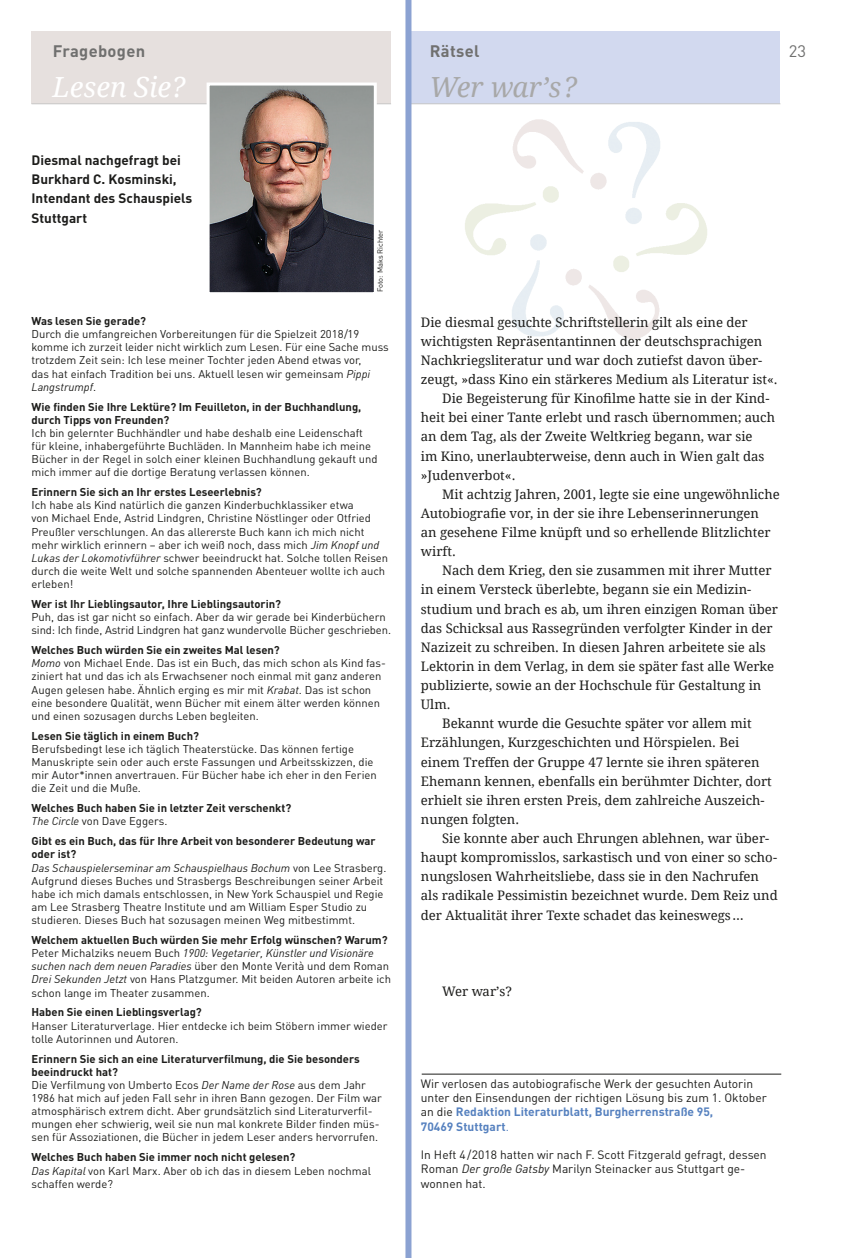
<style>
.page{position:relative;width:846px;height:1258px;background:#fff}
.page>*{position:absolute;margin:0;border:0;box-sizing:border-box;transform-origin:0 0}
.t1{font:27.75px "Droid Serif Italic 2";color:#fff}
.t2{font:27.75px "Droid Serif Italic 2";letter-spacing:-.015em;color:#a8a8a8}
.t3{font:700 16.5px "DINOT";letter-spacing:.02em;color:#70706f}
.t4{font:16.5px "DINOT";color:#70706f}
.t5{font:700 13.5px/19.2px "DINOT";color:#1d1d1b}
.t6{font:13.2px/19px "Droid Serif 2";color:#1d1d1b}
.t7{font:13.2px "Droid Serif";color:#1d1d1b}
.t8{font:12px/14.2px "DINOT";color:#1d1d1b}
.t9{font:11.25px/13.2px "DINOT";color:#1d1d1b}
.t10{font:700 11.25px/13.2px "DINOT";color:#1d1d1b}
.t11{font:7.5px "DINOT";color:#1d1d1b}
.s1{font-style:italic}
.s2{font-weight:700}
.s3{font-weight:400;font-style:italic}
.s4{font-weight:400}
.s5{font-family:"Droid Serif 2"}
.s6{font-weight:700;color:#5681bf}
.s7{color:#5681bf}
</style>
<div class="page">
<div style="left:31px;top:32px;width:360px;height:72px;background:#e6e0de"></div>
<div style="left:408px;top:32px;width:372px;height:72px;background:#d2d9ef"></div>
<hr style="left:31px;top:104px;width:360px;height:1px;background:#c7c7c6">
<hr style="left:408px;top:104px;width:372px;height:1px;background:#c7c7c6">
<img style="left:210px;top:87px;width:163px;height:204px">
<div style="left:206px;top:83px;width:171px;height:212px;border:3px solid #fff"></div>
<div style="left:405px;top:0;width:6px;height:1258px;background:#8ba2d2"></div>
<img style="left:465px;top:119px;width:242px;height:220px">
<hr style="left:421px;top:1074px;width:360px;height:1px;background:#1d1d1b">
<h2 class="t3" style="left:53px;top:40px;width:94px">Fragebogen</h2>
<h2 class="t3" style="left:429px;top:40px;width:51px">Rätsel</h2>
<h2 class="t4" style="left:788px;top:40px;width:19px">23</h2>
<h1 class="t1" style="left:52px;top:70px;width:134px">Lesen Sie?</h1>
<h1 class="t2" style="left:429px;top:70px;width:149px">Wer war’s?</h1>
<p class="t5" style="left:31px;top:150px;width:162px">Diesmal nachgefragt bei<br>Burkhard C. Kosminski,<br>Intendant des Schauspiels<br>Stuttgart</p>
<p class="t11" style="left:375px;top:292px;width:64px;rotate:-90deg">Foto: Maks Richter</p>
<p class="t10" style="left:31px;top:314px;width:116px">Was lesen Sie gerade?</p>
<p class="t9" style="left:31px;top:327px;width:358px">Durch die umfangreichen Vorbereitungen für die Spielzeit 2018/19 komme ich zurzeit leider nicht wirklich zum Lesen. Für eine Sache muss trotzdem Zeit sein: Ich lese meiner Tochter jeden Abend etwas vor,<br>das hat einfach Tradition bei uns. Aktuell lesen wir gemeinsam <span class="s1">Pippi Langstrumpf</span>.</p>
<p class="t10" style="left:31px;top:399px;width:331px">Wie finden Sie Ihre Lektüre? Im Feuilleton, in der Buchhandlung, durch Tipps von Freunden?</p>
<p class="t9" style="left:31px;top:426px;width:347px">Ich bin gelernter Buchhändler und habe deshalb eine Leidenschaft für kleine, inhabergeführte Buchläden. In Mannheim habe ich meine Bücher in der Regel in solch einer kleinen Buchhandlung gekauft und mich immer auf die dortige Beratung verlassen können.</p>
<p class="t10" style="left:31px;top:485px;width:232px">Erinnern Sie sich an Ihr erstes Leseerlebnis?</p>
<p class="t9" style="left:31px;top:498px;width:358px">Ich habe als Kind natürlich die ganzen Kinderbuchklassiker etwa<br>von Michael Ende, Astrid Lindgren, Christine Nöstlinger oder Otfried Preußler verschlungen. An das allererste Buch kann ich mich nicht mehr wirklich erinnern – aber ich weiß noch, dass mich <span class="s1">Jim Knopf und Lukas der Lokomotivführer</span> schwer beeindruckt hat. Solche tollen Reisen durch die weite Welt und solche spannenden Abenteuer wollte ich auch erleben!</p>
<p class="t10" style="left:31px;top:597px;width:251px">Wer ist Ihr Lieblingsautor, Ihre Lieblingsautorin?</p>
<p class="t9" style="left:31px;top:610px;width:361px">Puh, das ist gar nicht so einfach. Aber da wir gerade bei Kinderbüchern sind: Ich finde, Astrid Lindgren hat ganz wundervolle Bücher geschrieben.</p>
<p class="t9" style="left:31px;top:643px;width:356px"><span class="s2">Welches Buch würden Sie ein zweites Mal lesen?<br></span><span class="s1">Momo</span> von Michael Ende. Das ist ein Buch, das mich schon als Kind fas&shy;ziniert hat und das ich als Erwachsener noch einmal mit ganz anderen Augen gelesen habe. Ähnlich erging es mir mit <span class="s1">Krabat</span>. Das ist schon eine besondere Qualität, wenn Bücher mit einem älter werden können und einen sozusagen durchs Leben begleiten.</p>
<p class="t10" style="left:31px;top:729px;width:169px">Lesen Sie täglich in einem Buch?</p>
<p class="t9" style="left:31px;top:742px;width:347px">Berufsbedingt lese ich täglich Theaterstücke. Das können fertige Manuskripte sein oder auch erste Fassungen und Arbeitsskizzen, die mir Autor*innen anvertrauen. Für Bücher habe ich eher in den Ferien die Zeit und die Muße.</p>
<p class="t10" style="left:31px;top:801px;width:261px">Welches Buch haben Sie in letzter Zeit verschenkt?<br><span class="s3">The Circle</span> <span class="s4">von Dave Eggers.</span></p>
<p class="t9" style="left:31px;top:834px;width:356px"><span class="s2">Gibt es ein Buch, das für Ihre Arbeit von besonderer Bedeutung war oder ist?<br></span><span class="s1">Das Schauspielerseminar am Schauspielhaus Bochum</span> von Lee Strasberg.<br>Aufgrund dieses Buches und Strasbergs Beschreibungen seiner Arbeit habe ich mich damals entschlossen, in New York Schauspiel und Regie am Lee Strasberg Theatre Institute und am William Esper Studio zu studieren. Dieses Buch hat sozusagen meinen Weg mitbestimmt.</p>
<p class="t9" style="left:31px;top:933px;width:361px"><span class="s2">Welchem aktuellen Buch würden Sie mehr Erfolg wünschen? Warum?<br></span>Peter Michalziks neuem Buch <span class="s1">1900: Vegetarier, Künstler und Visionäre suchen nach dem neuen Paradies</span> über den Monte Verità und dem Roman <span class="s1">Drei Sekunden Jetzt</span> von Hans Platzgumer. Mit beiden Autoren arbeite ich schon lange im Theater zusammen.</p>
<p class="t10" style="left:31px;top:1005px;width:172px">Haben Sie einen Lieblingsverlag?</p>
<p class="t9" style="left:31px;top:1018px;width:357px">Hanser Literaturverlage. Hier entdecke ich beim Stöbern immer wieder tolle Autorinnen und Autoren.</p>
<p class="t9" style="left:31px;top:1051px;width:352px"><span class="s2">Erinnern Sie sich an eine Literaturverfilmung, die Sie besonders beeindruckt hat?<br></span>Die Verfilmung von Umberto Ecos <span class="s1">Der Name der Rose</span> aus dem Jahr 1986 hat mich auf jeden Fall sehr in ihren Bann gezogen. Der Film war atmosphärisch extrem dicht. Aber grundsätzlich sind Literaturverfil&shy;mungen eher schwierig, weil sie nun mal konkrete Bilder finden müs&shy;sen für Assoziationen, die Bücher in jedem Leser anders hervorrufen.</p>
<p class="t9" style="left:31px;top:1150px;width:341px"><span class="s2">Welches Buch haben Sie immer noch nicht gelesen?<br></span><span class="s1">Das Kapital</span> von Karl Marx. Aber ob ich das in diesem Leben nochmal schaffen werde?</p>
<p class="t6" style="left:421px;top:312px;width:358px">Die diesmal gesuchte Schriftstellerin gilt als eine der wichtigsten Repräsentantinnen der deutschsprachigen Nachkriegsliteratur und war doch zutiefst davon über&shy;zeugt, »dass Kino ein stärkeres Medium als Literatur ist«.</p>
<p class="t7" style="left:442px;top:390px;width:329px">Die Begeisterung für Kinofilme hatte sie in der Kind<span class="s5">-</span></p>
<p class="t6" style="left:421px;top:408px;width:355px">heit bei einer Tante erlebt und rasch übernommen; auch an dem Tag, als der Zweite Weltkrieg begann, war sie<br>im Kino, unerlaubterweise, denn auch in Wien galt das »Judenverbot«.</p>
<p class="t6" style="left:442px;top:485px;width:339px">Mit achtzig Jahren, 2001, legte sie eine ungewöhnliche</p>
<p class="t7" style="left:421px;top:505px;width:339px">Autobiografie vor, in der sie ihre Lebenserinnerungen</p>
<p class="t6" style="left:421px;top:523px;width:351px">an gesehene Filme knüpft und so erhellende Blitzlichter wirft.</p>
<p class="t6" style="left:442px;top:561px;width:331px">Nach dem Krieg, den sie zusammen mit ihrer Mutter</p>
<p class="t6" style="left:421px;top:580px;width:332px">in einem Versteck überlebte, begann sie ein Medizin-</p>
<p class="t6" style="left:421px;top:599px;width:358px">studium und brach es ab, um ihren einzigen Roman über</p>
<p class="t6" style="left:421px;top:618px;width:353px">das Schicksal aus Rassegründen verfolgter Kinder in der</p>
<p class="t6" style="left:421px;top:638px;width:346px">Nazizeit zu schreiben. In diesen Jahren arbeitete sie als</p>
<p class="t6" style="left:421px;top:657px;width:355px">Lektorin in dem Verlag, in dem sie später fast alle Werke</p>
<p class="t6" style="left:421px;top:676px;width:342px">publizierte, sowie an der Hochschule für Gestaltung in</p>
<p class="t6" style="left:421px;top:695px;width:31px">Ulm.</p>
<p class="t6" style="left:442px;top:714px;width:311px">Bekannt wurde die Gesuchte später vor allem mit</p>
<p class="t6" style="left:421px;top:733px;width:320px">Erzählungen, Kurzgeschichten und Hörspielen. Bei</p>
<p class="t6" style="left:421px;top:752px;width:340px">einem Treffen der Gruppe 47 lernte sie ihren späteren</p>
<p class="t6" style="left:421px;top:771px;width:352px">Ehemann kennen, ebenfalls ein berühmter Dichter, dort</p>
<p class="t6" style="left:421px;top:791px;width:345px">erhielt sie ihren ersten Preis, dem zahlreiche Auszeich-</p>
<p class="t6" style="left:421px;top:810px;width:100px">nungen folgten.</p>
<p class="t6" style="left:442px;top:829px;width:328px">Sie konnte aber auch Ehrungen ablehnen, war über-</p>
<p class="t6" style="left:421px;top:848px;width:358px">haupt kompromisslos, sarkastisch und von einer so scho-</p>
<p class="t6" style="left:421px;top:867px;width:339px">nungslosen Wahrheitsliebe, dass sie in den Nachrufen</p>
<p class="t6" style="left:421px;top:886px;width:358px">als radikale Pessimistin bezeichnet wurde. Dem Reiz und</p>
<p class="t6" style="left:421px;top:905px;width:324px">der Aktualität ihrer Texte schadet das keineswegs…</p>
<p class="t6" style="left:442px;top:982px;width:71px">Wer war’s?</p>
<p class="t8" style="left:421px;top:1076px;width:347px">Wir verlosen das autobiografische Werk der gesuchten Autorin unter den Einsendungen der richtigen Lösung bis zum 1. Oktober an die <span class="s6">Redaktion Literaturblatt, Burgherrenstraße 95,<br>70469 Stuttgart</span><span class="s7">.</span></p>
<p class="t8" style="left:421px;top:1147px;width:347px">In Heft 4/2018 hatten wir nach F. Scott Fitzgerald gefragt, dessen<br>Roman <span class="s1">Der große Gatsby</span> Marilyn Steinacker aus Stuttgart ge&shy;wonnen hat.</p>
</div>
